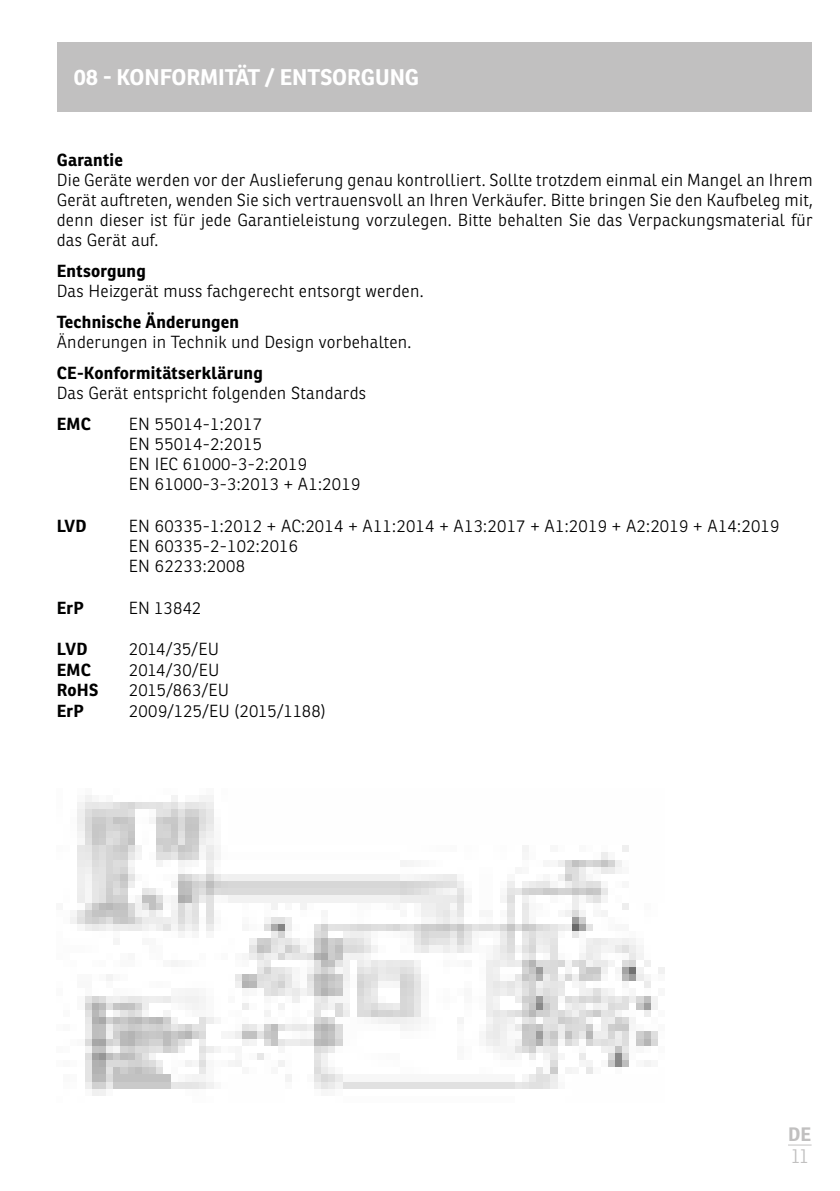
<style>
.page{position:relative;width:840px;height:1191px;background:#fff}
.page>*{position:absolute;margin:0;border:0;box-sizing:border-box;transform-origin:0 0}
.t1{font:700 22px "Ronnia";color:#fff}
.t2{font:300 20px "Ronnia";color:#c1c0c0}
.t3{font:700 18.8px "Ronnia";color:#c1c0c0}
.t4{font:300 17px/20px "Ronnia";letter-spacing:.015em;color:#000}
.t5{font:700 17px "Ronnia";letter-spacing:.015em;color:#000}
</style>
<div class="page">
<svg style="left:788px;top:1144px;width:23px;height:1px"></svg>
<img style="left:70px;top:795px;width:594px;height:301px">
<div style="left:57px;top:43px;width:754px;height:69px;background:#c1c0c0"></div>
<p class="t1" style="left:74px;top:64px;width:347px">08 - KONFORMITÄT / ENTSORGUNG</p>
<p class="t5" style="left:57px;top:149px;width:68px">Garantie</p>
<p class="t4" style="left:57px;top:170px;width:757px;text-align:justify">Die Geräte werden vor der Auslieferung genau kontrolliert. Sollte trotzdem einmal ein Mangel an Ihrem Gerät auftreten, wenden Sie sich vertrauensvoll an Ihren Verkäufer. Bitte bringen Sie den Kaufbeleg mit, denn dieser ist für jede Garantieleistung vorzulegen. Bitte behalten Sie das Verpackungsmaterial für das Gerät auf.</p>
<p class="t5" style="left:57px;top:260px;width:91px">Entsorgung</p>
<p class="t4" style="left:57px;top:281px;width:368px">Das Heizgerät muss fachgerecht entsorgt werden.</p>
<p class="t5" style="left:57px;top:311px;width:184px">Technische Änderungen</p>
<p class="t4" style="left:57px;top:332px;width:356px">Änderungen in Technik und Design vorbehalten.</p>
<p class="t5" style="left:57px;top:362px;width:207px">CE-Konformitätserklärung</p>
<p class="t4" style="left:57px;top:383px;width:311px">Das Gerät entspricht folgenden Standards</p>
<p class="t5" style="left:57px;top:413px;width:36px">EMC</p>
<p class="t4" style="left:129px;top:414px;width:233px">EN 55014-1:2017<br>EN 55014-2:2015<br>EN IEC 61000-3-2:2019<br>EN 61000-3-3:2013 + A1:2019</p>
<p class="t5" style="left:57px;top:515px;width:31px">LVD</p>
<p class="t4" style="left:129px;top:516px;width:652px">EN 60335-1:2012 + AC:2014 + A11:2014 + A13:2017 + A1:2019 + A2:2019 + A14:2019<br>EN 60335-2-102:2016<br>EN 62233:2008</p>
<p class="t5" style="left:57px;top:597px;width:29px">ErP</p>
<p class="t4" style="left:129px;top:598px;width:74px">EN 13842</p>
<p class="t5" style="left:57px;top:638px;width:32px">LVD</p>
<p class="t4" style="left:129px;top:639px;width:92px">2014/35/EU</p>
<p class="t5" style="left:57px;top:659px;width:36px">EMC</p>
<p class="t4" style="left:129px;top:659px;width:92px">2014/30/EU</p>
<p class="t5" style="left:57px;top:679px;width:43px">RoHS</p>
<p class="t4" style="left:129px;top:680px;width:102px">2015/863/EU</p>
<p class="t5" style="left:57px;top:699px;width:29px">ErP</p>
<p class="t4" style="left:129px;top:700px;width:199px">2009/125/EU (2015/1188)</p>
<p class="t3" style="left:787px;top:1122px;width:25px">DE</p>
<p class="t2" style="left:791px;top:1143px;width:18px">11</p>
</div>
